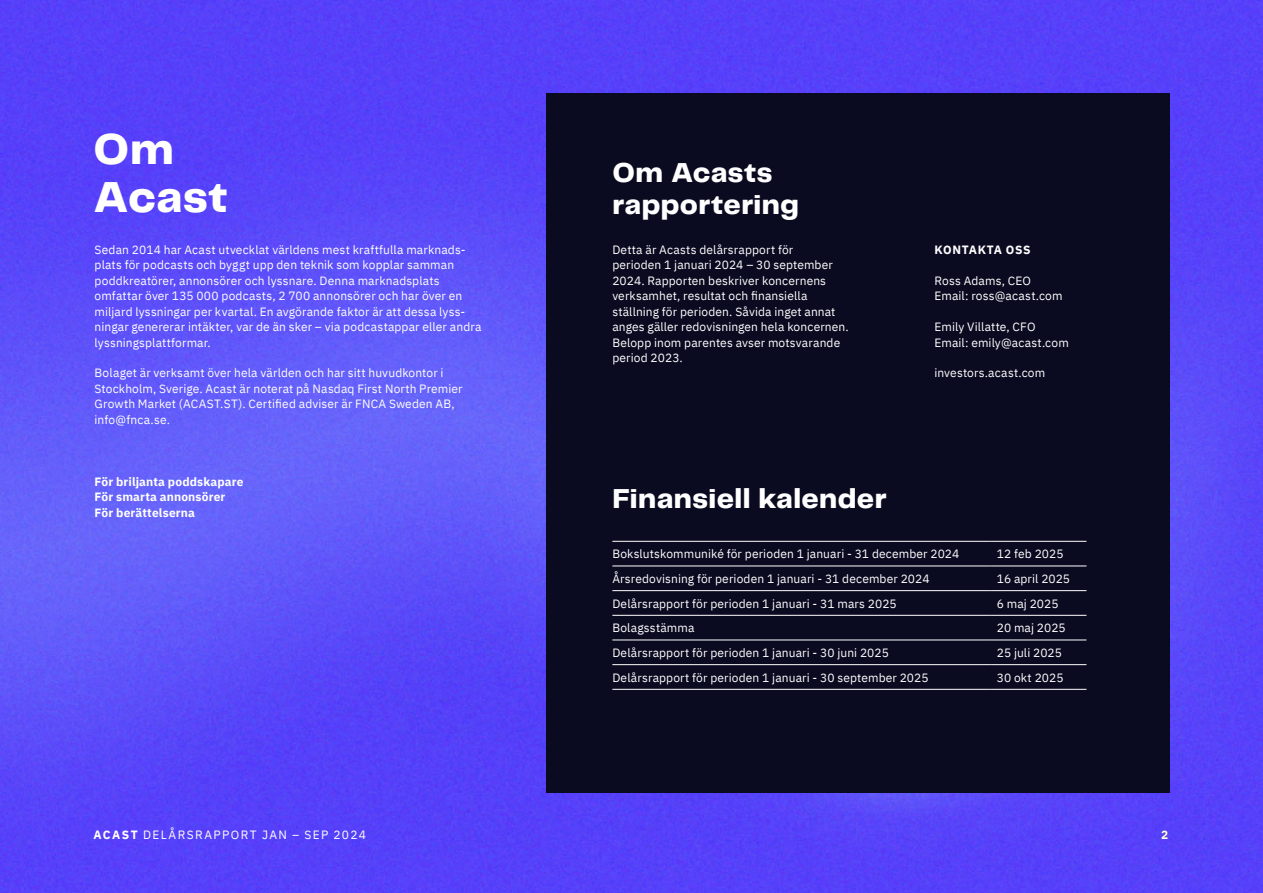
<style>
.page{position:relative;width:1263px;height:893px;background:#fff}
.page>*{position:absolute;margin:0;border:0;box-sizing:border-box;transform-origin:0 0}
.Headline_1{font:800 45px/48px "Telegraf";letter-spacing:.01em;color:#fff}
.Headline2{font:800 28.5px "Telegraf";letter-spacing:.015em;color:#fff}
.bread_text{font:12px/15.5px "IBM Plex Sans";letter-spacing:.01em;color:#fff}
.bread_text-2{font:700 12px "IBM Plex Sans";letter-spacing:.01em;color:#fff}
.PAGE_FOOTER{font:12px "IBM Plex Sans";letter-spacing:.115em;color:#fff}
.Mellis1{font:700 12px "IBM Plex Sans";letter-spacing:.055em;color:#fff}
.PAGE_FOOTER-2{font:700 12px "IBM Plex Sans";color:#fff}
.s1{font-weight:700}
</style>
<div class="page">
<img style="left:0;top:0;width:1263px;height:893px">
<div style="left:546px;top:94px;width:623px;height:699px;background:#0a0a21"></div>
<hr style="left:612px;top:541px;width:379px;height:1px;background:#fff">
<hr style="left:991px;top:541px;width:95px;height:1px;background:#fff">
<hr style="left:612px;top:566px;width:379px;height:1px;background:#fff">
<hr style="left:991px;top:566px;width:95px;height:1px;background:#fff">
<hr style="left:612px;top:590px;width:379px;height:1px;background:#fff">
<hr style="left:991px;top:590px;width:95px;height:1px;background:#fff">
<hr style="left:612px;top:615px;width:379px;height:1px;background:#fff">
<hr style="left:991px;top:615px;width:95px;height:1px;background:#fff">
<hr style="left:612px;top:640px;width:379px;height:1px;background:#fff">
<hr style="left:991px;top:640px;width:95px;height:1px;background:#fff">
<hr style="left:612px;top:664px;width:379px;height:1px;background:#fff">
<hr style="left:991px;top:664px;width:95px;height:1px;background:#fff">
<hr style="left:612px;top:689px;width:379px;height:1px;background:#fff">
<hr style="left:991px;top:689px;width:95px;height:1px;background:#fff">
<p class="Headline_1" style="left:94px;top:126px;width:136px">Om<br>Acast</p>
<p class="bread_text" style="left:95px;top:241px;width:388px">Sedan 2014 har Acast utvecklat världens mest kraftfulla marknads&shy;plats för podcasts och byggt upp den teknik som kopplar samman poddkreatörer, annonsörer och lyssnare. Denna marknadsplats omfattar över 135 000 podcasts, 2 700 annonsörer och har över en miljard lyssningar per kvartal. En avgörande faktor är att dessa lyss&shy;ningar genererar intäkter, var de än sker – via podcastappar eller andra lyssningsplattformar.</p>
<p class="bread_text" style="left:95px;top:364px;width:370px">Bolaget är verksamt över hela världen och har sitt huvudkontor i Stockholm, Sverige. Acast är noterat på Nasdaq First North Premier Growth Market (ACAST.ST). Certified adviser är FNCA Sweden AB, info@fnca.se.</p>
<p class="bread_text-2" style="left:95px;top:472px;width:151px">För briljanta poddskapare</p>
<p class="bread_text-2" style="left:95px;top:487px;width:132px">För smarta annonsörer</p>
<p class="bread_text-2" style="left:95px;top:503px;width:102px">För berättelserna</p>
<p class="Headline2" style="left:612px;top:152px;width:161px">Om Acasts</p>
<p class="Headline2" style="left:612px;top:185px;width:188px">rapportering</p>
<p class="bread_text" style="left:612px;top:241px;width:238px">Detta är Acasts delårsrapport för<br>perioden 1 januari 2024 – 30 september 2024. Rapporten beskriver koncernens verksamhet, resultat och finansiella ställning för perioden. Såvida inget annat anges gäller redovisningen hela koncernen.<br>Belopp inom parentes avser motsvarande period 2023.</p>
<p class="Headline2" style="left:612px;top:478px;width:276px">Finansiell kalender</p>
<p class="Mellis1" style="left:934px;top:240px;width:98px">KONTAKTA OSS</p>
<p class="bread_text" style="left:934px;top:272px;width:98px">Ross Adams, CEO</p>
<p class="bread_text" style="left:934px;top:287px;width:130px">Email: ross@acast.com</p>
<p class="bread_text" style="left:934px;top:318px;width:103px">Emily Villatte, CFO</p>
<p class="bread_text" style="left:934px;top:334px;width:136px">Email: emily@acast.com</p>
<p class="bread_text" style="left:934px;top:364px;width:112px">investors.acast.com</p>
<p class="bread_text" style="left:612px;top:545px;width:348px">Bokslutskommuniké för perioden 1 januari - 31 december 2024</p>
<p class="bread_text" style="left:997px;top:545px;width:68px">12 feb 2025</p>
<p class="bread_text" style="left:612px;top:570px;width:319px">Årsredovisning för perioden 1 januari - 31 december 2024</p>
<p class="bread_text" style="left:997px;top:570px;width:75px">16 april 2025</p>
<p class="bread_text" style="left:612px;top:595px;width:286px">Delårsrapport för perioden 1 januari - 31 mars 2025</p>
<p class="bread_text" style="left:997px;top:595px;width:63px">6 maj 2025</p>
<p class="bread_text" style="left:612px;top:619px;width:84px">Bolagsstämma</p>
<p class="bread_text" style="left:997px;top:619px;width:70px">20 maj 2025</p>
<p class="bread_text" style="left:612px;top:644px;width:278px">Delårsrapport för perioden 1 januari - 30 juni 2025</p>
<p class="bread_text" style="left:997px;top:644px;width:67px">25 juli 2025</p>
<p class="bread_text" style="left:612px;top:669px;width:318px">Delårsrapport för perioden 1 januari - 30 september 2025</p>
<p class="bread_text" style="left:997px;top:669px;width:68px">30 okt 2025</p>
<p class="PAGE_FOOTER" style="left:94px;top:825px;width:274px"><span class="s1">ACAST</span> DELÅRSRAPPORT JAN – SEP 2024</p>
<p class="PAGE_FOOTER-2" style="left:1161px;top:825px;width:9px">2</p>
</div>
